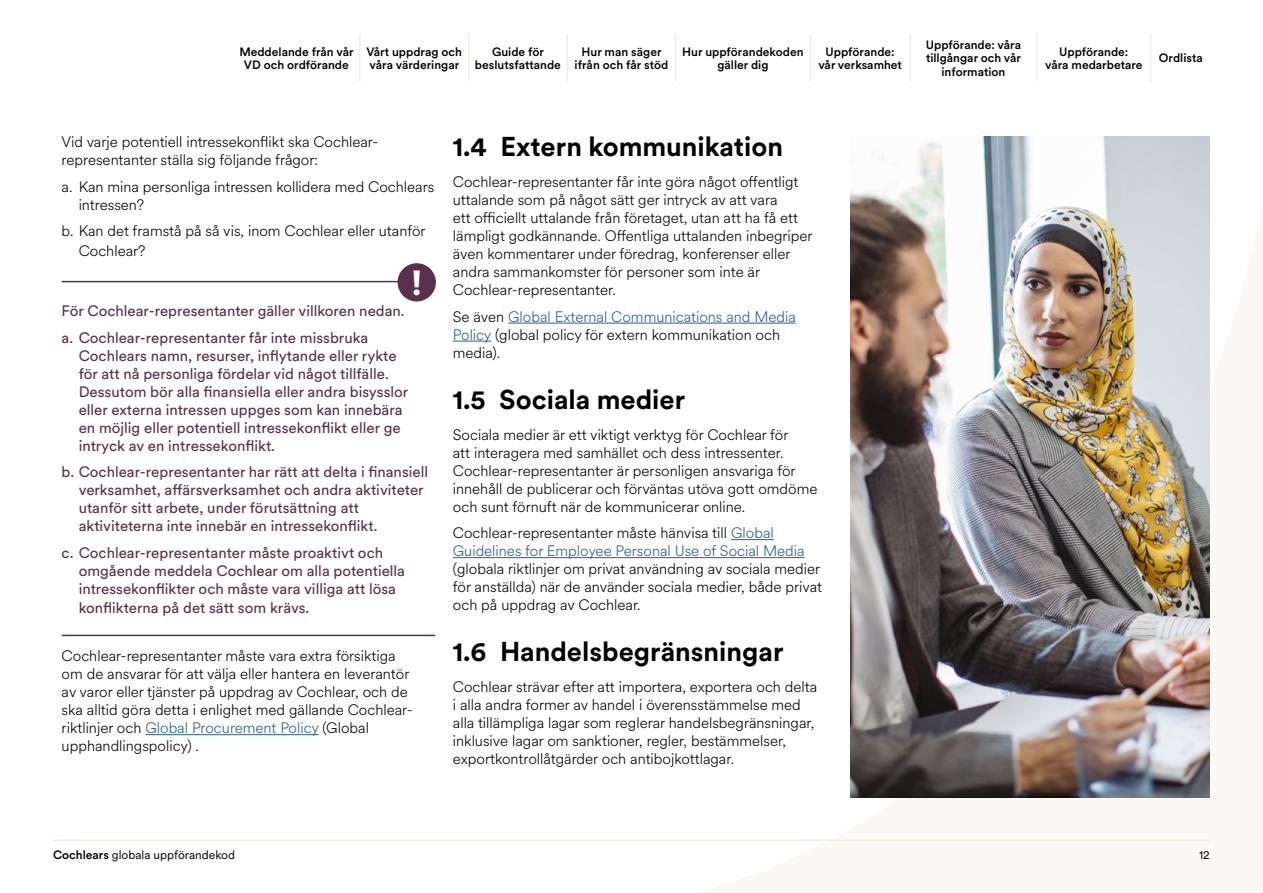
<style>
.page{position:relative;width:1263px;height:893px;background:#fff}
.page>*{position:absolute;margin:0;border:0;box-sizing:border-box;transform-origin:0 0}
.t1{font:900 34.5px "Circular XX";color:#fff}
.t2{font:700 27px "Circular XX";color:#000}
.t3{font:300 15px/18px "Circular XX";color:#000}
.t4{font:15px/18px "Circular XX";color:#5a314c}
.t5{font:300 15px/18px "Circular XX";color:#265b9b}
.t6{font:500 12px/13.5px "Circular XX";color:#000;text-align:center}
.t7{font:12px "Circular XX";color:#000}
.s1{color:#265b9b}
.s2{color:#000}
.s3{font-weight:500}
</style>
<div class="page">
<hr style="left:62px;top:281px;width:374px;height:1px;background:#5a314c">
<hr style="left:62px;top:635px;width:373px;height:1px;background:#5a314c">
<hr style="left:145px;top:734px;width:174px;height:1px;background:#265b9b">
<hr style="left:508px;top:323px;width:288px;height:1px;background:#265b9b">
<hr style="left:453px;top:341px;width:38px;height:1px;background:#265b9b">
<hr style="left:731px;top:539px;width:43px;height:1px;background:#265b9b">
<hr style="left:453px;top:557px;width:352px;height:1px;background:#265b9b">
<div style="left:398px;top:263px;width:38px;height:38px;background:#5a314c;border-radius:50%"></div>
<img style="left:850px;top:136px;width:360px;height:661px">
<hr style="left:53px;top:840px;width:1157px;height:1px;background:#ebe6d6">
<hr style="left:359px;top:34px;width:1px;height:48px;background:#ebe6d6">
<hr style="left:468px;top:34px;width:1px;height:48px;background:#ebe6d6">
<hr style="left:567px;top:34px;width:1px;height:48px;background:#ebe6d6">
<hr style="left:675px;top:34px;width:1px;height:48px;background:#ebe6d6">
<hr style="left:810px;top:34px;width:1px;height:48px;background:#ebe6d6">
<hr style="left:910px;top:34px;width:1px;height:48px;background:#ebe6d6">
<hr style="left:1036px;top:34px;width:1px;height:48px;background:#ebe6d6">
<hr style="left:1150px;top:34px;width:1px;height:48px;background:#ebe6d6">
<p class="t6" style="left:239px;top:44px;width:116px">Meddelande från vår<br>VD och ordförande</p>
<p class="t6" style="left:366px;top:44px;width:97px;text-align:left">Vårt uppdrag och våra värderingar</p>
<p class="t6" style="left:475px;top:44px;width:88px">Guide för beslutsfattande</p>
<p class="t6" style="left:575px;top:44px;width:95px">Hur man säger ifrån och får stöd</p>
<p class="t6" style="left:682px;top:44px;width:123px">Hur uppförandekoden gäller dig</p>
<p class="t6" style="left:818px;top:44px;width:85px">Uppförande: vår verksamhet</p>
<p class="t6" style="left:926px;top:37px;width:97px">Uppförande: våra tillgångar och vår information</p>
<p class="t6" style="left:1045px;top:44px;width:99px">Uppförande:<br>våra medarbetare</p>
<p class="t6" style="left:1159px;top:51px;width:45px">Ordlista</p>
<p class="t3" style="left:62px;top:132px;width:318px">Vid varje potentiell intressekonflikt ska Cochlear&shy;representanter ställa sig följande frågor:</p>
<p class="t3" style="left:79px;top:177px;width:357px;text-indent:-17px">a. Kan mina personliga intressen kollidera med Cochlears intressen?</p>
<p class="t3" style="left:79px;top:221px;width:348px;line-height:19.5px;text-indent:-17px">b. Kan det framstå på så vis, inom Cochlear eller utanför<br>Cochlear?</p>
<h1 class="t1" style="left:412px;top:259px;width:11px">!</h1>
<p class="t4" style="left:62px;top:297px;width:345px;line-height:26.5px">För Cochlear-representanter gäller villkoren nedan. a. Cochlear-representanter får inte missbruka</p>
<p class="t4" style="left:79px;top:346px;width:331px">Cochlears namn, resurser, inflytande eller rykte för att nå personliga fördelar vid något tillfälle.<br>Dessutom bör alla finansiella eller andra bisysslor eller externa intressen uppges som kan innebära en möjlig eller potentiell intressekonflikt eller ge intryck av en intressekonflikt.</p>
<p class="t4" style="left:79px;top:462px;width:351px;text-indent:-17px">b. Cochlear-representanter har rätt att delta i finansiell verksamhet, affärsverksamhet och andra aktiviteter utanför sitt arbete, under förutsättning att aktiviteterna inte innebär en intressekonflikt.</p>
<p class="t4" style="left:79px;top:543px;width:328px;text-indent:-17px">c. Cochlear-representanter måste proaktivt och omgående meddela Cochlear om alla potentiella intressekonflikter och måste vara villiga att lösa</p>
<p class="t4" style="left:79px;top:598px;width:232px">konflikterna på det sätt som krävs.</p>
<p class="t3" style="left:62px;top:646px;width:353px">Cochlear-representanter måste vara extra försiktiga om de ansvarar för att välja eller hantera en leverantör av varor eller tjänster på uppdrag av Cochlear, och de ska alltid göra detta i enlighet med gällande Cochlear&shy;riktlinjer och <span class="s1">Global Procurement Policy</span> (Global upphandlingspolicy) .</p>
<h2 class="t2" style="left:453px;top:128px;width:332px">1.4 Extern kommunikation</h2>
<p class="t3" style="left:453px;top:172px;width:361px">Cochlear-representanter får inte göra något offentligt uttalande som på något sätt ger intryck av att vara<br>ett officiellt uttalande från företaget, utan att ha få ett lämpligt godkännande. Offentliga uttalanden inbegriper även kommentarer under föredrag, konferenser eller andra sammankomster för personer som inte är Cochlear-representanter.</p>
<p class="t3" style="left:453px;top:307px;width:345px">Se även <span class="s1">Global External Communications and Media<br>Policy</span> (global policy för extern kommunikation och media).</p>
<h2 class="t2" style="left:453px;top:381px;width:234px">1.5 Sociala medier</h2>
<p class="t3" style="left:453px;top:425px;width:366px">Sociala medier är ett viktigt verktyg för Cochlear för<br>att interagera med samhället och dess intressenter.<br>Cochlear-representanter är personligen ansvariga för innehåll de publicerar och förväntas utöva gott omdöme och sunt förnuft när de kommunicerar online.</p>
<p class="t5" style="left:453px;top:523px;width:353px"><span class="s2">Cochlear-representanter måste hänvisa till</span> Global<br>Guidelines for Employee Personal Use of Social Media</p>
<p class="t3" style="left:453px;top:559px;width:371px">(globala riktlinjer om privat användning av sociala medier för anställda) när de använder sociala medier, både privat och på uppdrag av Cochlear.</p>
<h2 class="t2" style="left:453px;top:633px;width:332px">1.6 Handelsbegränsningar</h2>
<p class="t3" style="left:453px;top:677px;width:366px">Cochlear strävar efter att importera, exportera och delta i alla andra former av handel i överensstämmelse med alla tillämpliga lagar som reglerar handelsbegränsningar, inklusive lagar om sanktioner, regler, bestämmelser, exportkontrollåtgärder och antibojkottlagar.</p>
<p class="t7" style="left:53px;top:847px;width:183px"><span class="s3">Cochlears</span> globala uppförandekod</p>
<p class="t7" style="left:1199px;top:847px;width:12px">12</p>
</div>
